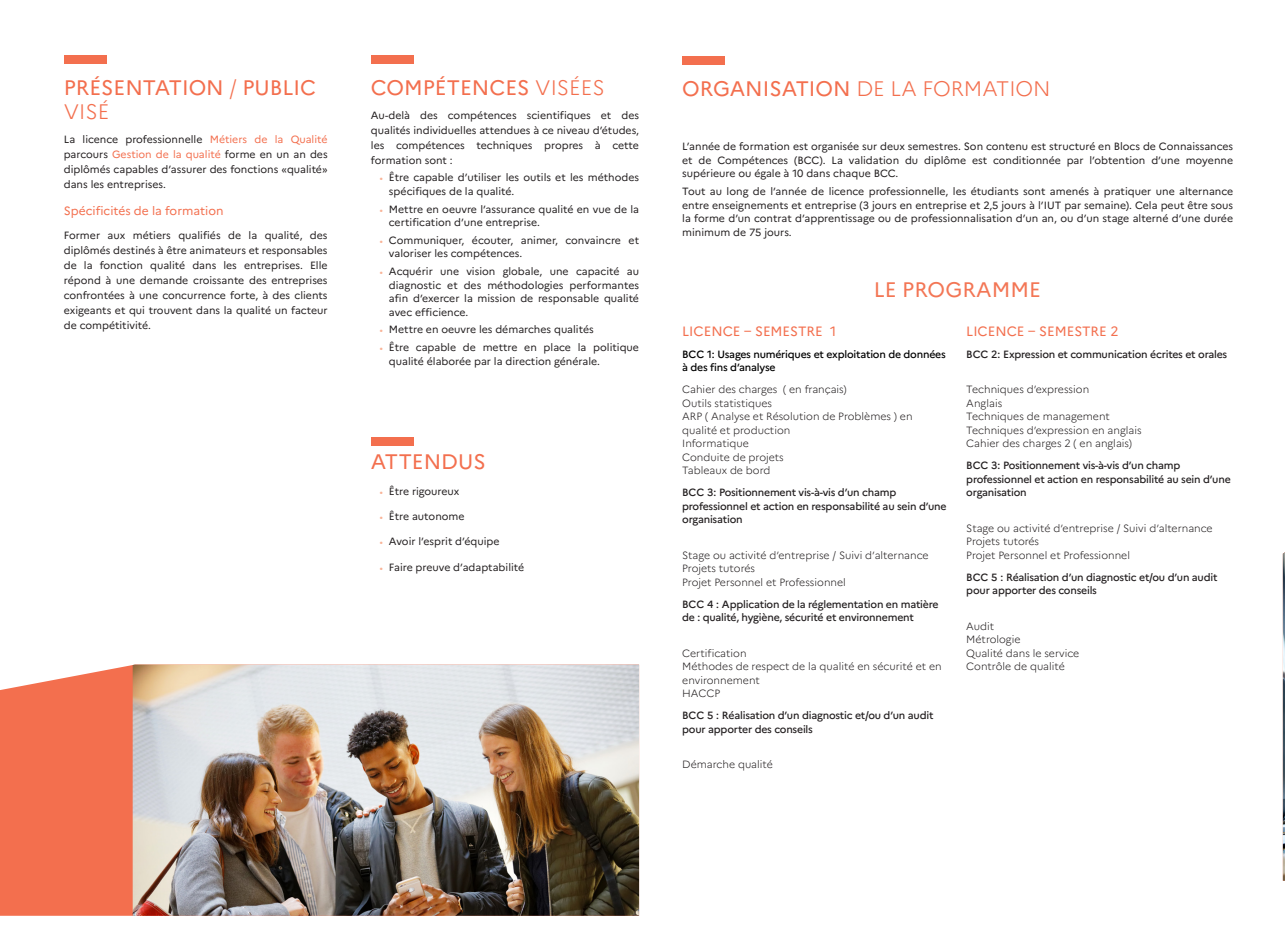
<style>
.page{position:relative;width:1285px;height:936px;background:#fff}
.page>*{position:absolute;margin:0;border:0;box-sizing:border-box;transform-origin:0 0}
.titre_rubrique{font:21px/24px "Marianne";color:#f36f4e}
.titre_rubrique_Dos_de_couv{font:300 21px "Marianne";color:#f36f4e}
.texte_avec_puce{font:21px "Marianne";color:#f37655}
.Formation_-_UE{font:13.5px "Marianne";color:#f36f4e}
.Phrase_couleur_bold{font:12px "Marianne";color:#f36f4e}
.texte_avec_puce-2{font:10.5px/13.5px "Marianne";color:#231f20}
.Formation_-_UE-2{font:300 10.5px/13.5px "Marianne";color:#231f20}
.Formation_-_UE-3{font:500 10.5px/13.5px "Marianne";letter-spacing:-.02em;color:#231f20}
.texte{font:10.5px/15px "Marianne";color:#231f20;text-align:justify}
.titre_rubrique-2{font:10.5px/15px "Marianne";color:#231f20;text-align:justify}
.Formation_-_UE-4{font:500 10.5px/13.5px "Marianne";letter-spacing:-.02em;color:#000}
.s1{font-weight:300}
.s2{color:#f36f4e}
.s3{font-family:"Verdana";font-size:6.75px;color:#f9b498}
.s4{font-weight:400}
</style>
<div class="page">
<div style="left:64px;top:56px;width:42px;height:8px;background:#f36f4e"></div>
<div style="left:371px;top:55px;width:42px;height:9px;background:#f36f4e"></div>
<div style="left:371px;top:437px;width:42px;height:8px;background:#f36f4e"></div>
<div style="left:682px;top:56px;width:42px;height:9px;background:#f36f4e"></div>
<img style="left:1282px;top:553px;width:2px;height:327px">
<div style="left:0;top:665px;width:133px;height:250px;background:#f36f4e"></div>
<img style="left:133px;top:664px;width:506px;height:251px">
<p class="titre_rubrique" style="left:64px;top:74px;width:253px">PRÉSENTATION <span class="s1">/</span> PUBLIC<br><span class="s1">VISÉ</span></p>
<p class="titre_rubrique-2" style="left:64px;top:130px;width:265px">La licence professionnelle <span class="s2">Métiers de la Qualité </span>parcours <span class="s2">Gestion de la qualité</span> forme en un an des diplômés capables d’assurer des fonctions «qualité» dans les entreprises.</p>
<p class="Phrase_couleur_bold" style="left:64px;top:202px;width:161px">Spécificités de la formation</p>
<p class="texte" style="left:64px;top:227px;width:265px">Former aux métiers qualifiés de la qualité, des diplômés destinés à être animateurs et responsables de la fonction qualité dans les entreprises. Elle répond à une demande croissante des entreprises confrontées à une concurrence forte, à des clients exigeants et qui trouvent dans la qualité un facteur de compétitivité.</p>
<p class="titre_rubrique" style="left:371px;top:74px;width:235px">COMPÉTENCES <span class="s1">VISÉES</span></p>
<p class="texte" style="left:371px;top:106px;width:269px">Au-delà des compétences scientifiques et des qualités individuelles attendues à ce niveau d’études, les compétences techniques propres à cette formation sont :</p>
<p class="texte_avec_puce-2" style="left:389px;top:170px;width:251px;text-indent:-9px"><span class="s3">•</span> Être capable d’utiliser les outils et les méthodes spécifiques de la qualité.</p>
<p class="texte_avec_puce-2" style="left:389px;top:201px;width:251px;text-indent:-9px"><span class="s3">•</span> Mettre en oeuvre l’assurance qualité en vue de la certification d’une entreprise.</p>
<p class="texte_avec_puce-2" style="left:389px;top:232px;width:251px;text-indent:-9px"><span class="s3">•</span> Communiquer, écouter, animer, convaincre et valoriser les compétences.</p>
<p class="texte_avec_puce-2" style="left:389px;top:264px;width:251px;text-align:justify;text-indent:-9px"><span class="s3">•</span> Acquérir une vision globale, une capacité au diagnostic et des méthodologies performantes afin d’exercer la mission de responsable qualité avec efficience.</p>
<p class="texte_avec_puce-2" style="left:379px;top:322px;width:216px"><span class="s3">•</span> Mettre en oeuvre les démarches qualités</p>
<p class="texte_avec_puce-2" style="left:389px;top:340px;width:251px;text-indent:-9px"><span class="s3">•</span> Être capable de mettre en place la politique qualité élaborée par la direction générale.</p>
<p class="titre_rubrique" style="left:371px;top:448px;width:116px">ATTENDUS</p>
<p class="texte_avec_puce-2" style="left:379px;top:483px;width:81px"><span class="s3">•</span> Être rigoureux</p>
<p class="texte_avec_puce-2" style="left:379px;top:508px;width:87px"><span class="s3">•</span> Être autonome</p>
<p class="texte_avec_puce-2" style="left:379px;top:534px;width:122px"><span class="s3">•</span> Avoir l’esprit d’équipe</p>
<p class="texte_avec_puce-2" style="left:379px;top:559px;width:146px"><span class="s3">•</span> Faire preuve d’adaptabilité</p>
<p class="titre_rubrique_Dos_de_couv" style="left:682px;top:73px;width:370px"><span class="s4">ORGANISATION</span> DE LA FORMATION</p>
<p class="texte_avec_puce-2" style="left:682px;top:139px;width:552px;text-align:justify">L’année de formation est organisée sur deux semestres. Son contenu est structuré en Blocs de Connaissances et de Compétences (BCC). La validation du diplôme est conditionnée par l’obtention d’une moyenne supérieure ou égale à 10 dans chaque BCC.</p>
<p class="texte_avec_puce-2" style="left:682px;top:184px;width:552px;text-align:justify">Tout au long de l’année de licence professionnelle, les étudiants sont amenés à pratiquer une alternance entre enseignements et entreprise (3 jours en entreprise et 2,5 jours à l’IUT par semaine). Cela peut être sous la forme d’un contrat d’apprentissage ou de professionnalisation d’un an, ou d’un stage alterné d’une durée minimum de 75 jours.</p>
<p class="texte_avec_puce" style="left:873px;top:273px;width:169px">LE PROGRAMME</p>
<p class="Formation_-_UE" style="left:682px;top:320px;width:156px">LICENCE – SEMESTRE 1</p>
<p class="Formation_-_UE-4" style="left:682px;top:346px;width:265px">BCC 1: Usages numériques et exploitation de données à des fins d’analyse</p>
<p class="Formation_-_UE-2" style="left:682px;top:382px;width:232px">Cahier des charges ( en français)<br>Outils statistiques<br>ARP ( Analyse et Résolution de Problèmes ) en qualité et production<br>Informatique<br>Conduite de projets<br>Tableaux de bord</p>
<p class="Formation_-_UE-3" style="left:682px;top:485px;width:266px">BCC 3: Positionnement vis-à-vis d’un champ professionnel et action en responsabilité au sein d’une organisation</p>
<p class="Formation_-_UE-2" style="left:682px;top:547px;width:248px">Stage ou activité d’entreprise / Suivi d’alternance<br>Projets tutorés<br>Projet Personnel et Professionnel</p>
<p class="Formation_-_UE-3" style="left:682px;top:596px;width:258px">BCC 4 : Application de la réglementation en matière de : qualité, hygiène, sécurité et environnement</p>
<p class="Formation_-_UE-2" style="left:682px;top:645px;width:261px">Certification<br>Méthodes de respect de la qualité en sécurité et en environnement<br>HACCP</p>
<p class="Formation_-_UE-3" style="left:682px;top:708px;width:253px">BCC 5 : Réalisation d’un diagnostic et/ou d’un audit pour apporter des conseils</p>
<p class="Formation_-_UE-2" style="left:682px;top:757px;width:92px">Démarche qualité</p>
<p class="Formation_-_UE" style="left:966px;top:320px;width:154px">LICENCE – SEMESTRE 2</p>
<p class="Formation_-_UE-3" style="left:966px;top:346px;width:262px">BCC 2: Expression et communication écrites et orales</p>
<p class="Formation_-_UE-2" style="left:966px;top:382px;width:177px">Techniques d’expression<br>Anglais<br>Techniques de management<br>Techniques d’expression en anglais<br>Cahier des charges 2 ( en anglais)</p>
<p class="Formation_-_UE-3" style="left:966px;top:458px;width:266px">BCC 3: Positionnement vis-à-vis d’un champ professionnel et action en responsabilité au sein d’une organisation</p>
<p class="Formation_-_UE-2" style="left:966px;top:520px;width:248px">Stage ou activité d’entreprise / Suivi d’alternance<br>Projets tutorés<br>Projet Personnel et Professionnel</p>
<p class="Formation_-_UE-3" style="left:966px;top:569px;width:253px">BCC 5 : Réalisation d’un diagnostic et/ou d’un audit pour apporter des conseils</p>
<p class="Formation_-_UE-2" style="left:966px;top:618px;width:115px">Audit<br>Métrologie<br>Qualité dans le service<br>Contrôle de qualité</p>
</div>
